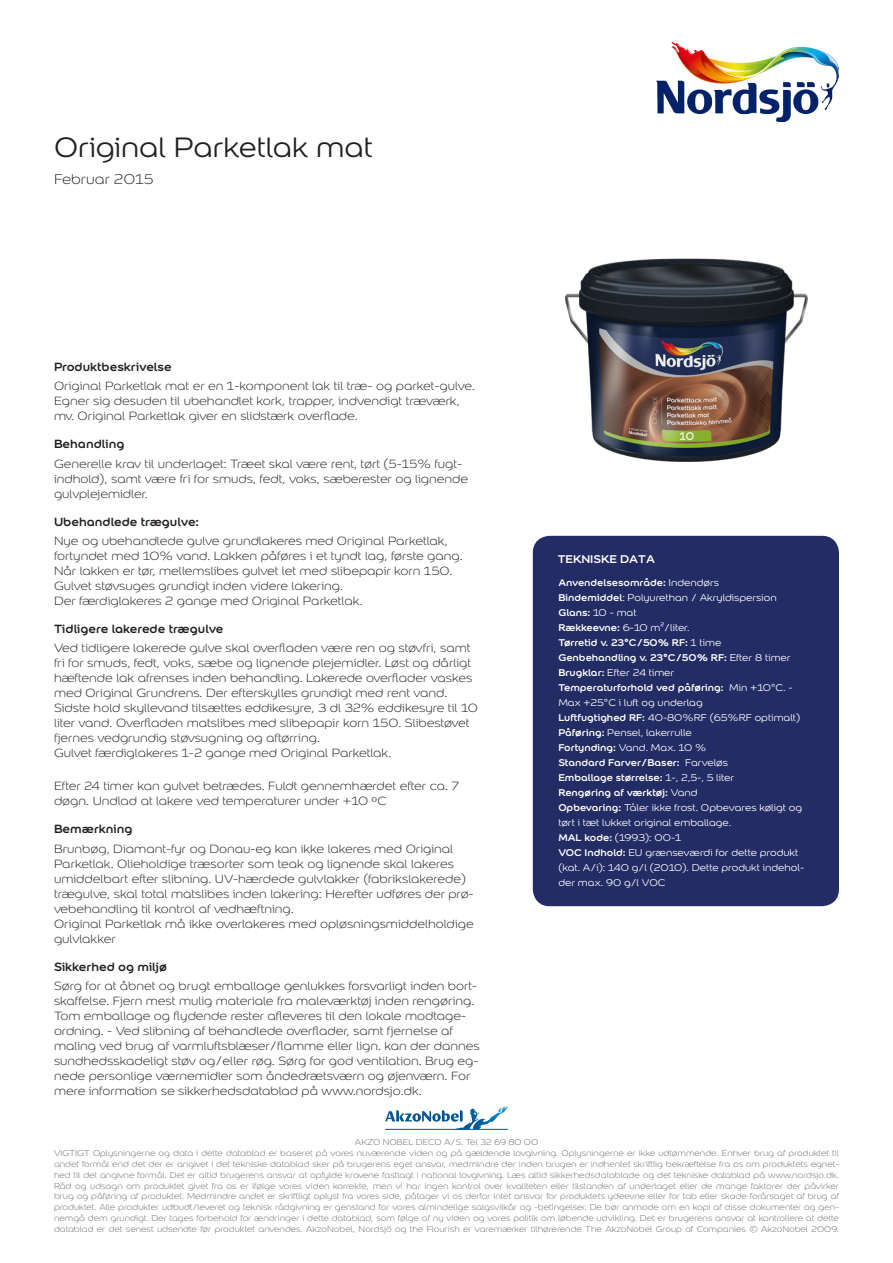
<style>
.page{position:relative;width:893px;height:1263px;background:#fff}
.page>*{position:absolute;margin:0;border:0;box-sizing:border-box;transform-origin:0 0}
.Produkt_Overskrift_S{font:30px "Colour Sans";color:#231f20}
.Dato{font:300 15px "Colour Sans";color:#231f20}
.Brødtekst{font:300 12.75px/15px "Colour Sans";color:#231f20}
.Overskrift_Brødtekst{font:700 12.75px "Colour Sans";color:#231f20}
.Tabeloverskrift{font:700 12px "Colour Sans";color:#fff}
.Datatekst{font:10.5px/15px "Colour Sans";color:#fff}
.Datatekst-2{font:700 10.5px "Colour Sans";color:#fff}
.juridisk_text{font:300 9px/10.8px "Colour Sans";color:#6c6d70;text-align:justify}
.s1{font-weight:400}
.s2{font-weight:700}
</style>
<div class="page">
<div style="left:533px;top:536px;width:306px;height:370px;background:#232c65;border-radius:17px"></div>
<img style="left:566px;top:258px;width:242px;height:204px">
<img style="left:657px;top:43px;width:182px;height:78px">
<svg style="left:385px;top:1106px;width:123px;height:23px"></svg>
<hr style="left:385px;top:1129px;width:123px;height:1px;background:#005595">
<p class="Produkt_Overskrift_S" style="left:54px;top:126px;width:320px">Original Parketlak mat</p>
<p class="Dato" style="left:54px;top:169px;width:101px">Februar 2015</p>
<p class="Overskrift_Brødtekst" style="left:54px;top:356px;width:119px">Produktbeskrivelse</p>
<p class="Brødtekst" style="left:54px;top:378px;width:423px">Original Parketlak mat er en 1-komponent lak til træ- og parket-gulve.<br>Egner sig desuden til ubehandlet kork, trapper, indvendigt træværk, mv. Original Parketlak giver en slidstærk overflade.</p>
<p class="Overskrift_Brødtekst" style="left:54px;top:434px;width:72px">Behandling</p>
<p class="Brødtekst" style="left:54px;top:455px;width:416px">Generelle krav til underlaget: Træet skal være rent, tørt (5-15% fugt&shy;indhold), samt være fri for smuds, fedt, voks, sæberester og lignende gulvplejemidler.</p>
<p class="Overskrift_Brødtekst" style="left:54px;top:511px;width:147px">Ubehandlede trægulve:</p>
<p class="Brødtekst" style="left:54px;top:533px;width:395px">Nye og ubehandlede gulve grundlakeres med Original Parketlak,</p>
<p class="Brødtekst" style="left:54px;top:548px;width:410px">fortyndet med 10% vand. Lakken påføres i et tyndt lag, første gang.<br>Når lakken er tør, mellemslibes gulvet let med slibepapir korn 150.<br>Gulvet støvsuges grundigt inden videre lakering.</p>
<p class="Brødtekst" style="left:54px;top:593px;width:310px">Der færdiglakeres 2 gange med Original Parketlak.</p>
<p class="Overskrift_Brødtekst" style="left:54px;top:618px;width:171px">Tidligere lakerede trægulve</p>
<p class="Brødtekst" style="left:54px;top:640px;width:418px">Ved tidligere lakerede gulve skal overfladen være ren og støvfri, samt</p>
<p class="Brødtekst" style="left:54px;top:655px;width:419px">fri for smuds, fedt, voks, sæbe og lignende plejemidler. Løst og dårligt</p>
<p class="Brødtekst" style="left:54px;top:670px;width:425px">hæftende lak afrenses inden behandling. Lakerede overflader vaskes med Original Grundrens. Der efterskylles grundigt med rent vand.<br>Sidste hold skyllevand tilsættes eddikesyre, 3 dl 32% eddikesyre til 10 liter vand. Overfladen matslibes med slibepapir korn 150. Slibestøvet fjernes vedgrundig støvsugning og aftørring.</p>
<p class="Brødtekst" style="left:54px;top:745px;width:339px">Gulvet færdiglakeres 1-2 gange med Original Parketlak.</p>
<p class="Brødtekst" style="left:54px;top:778px;width:407px">Efter 24 timer kan gulvet betrædes. Fuldt gennemhærdet efter ca. 7 døgn. Undlad at lakere ved temperaturer under +10 ºC</p>
<p class="Overskrift_Brødtekst" style="left:54px;top:819px;width:80px">Bemærkning</p>
<p class="Brødtekst" style="left:54px;top:840px;width:421px">Brunbøg, Diamant-fyr og Donau-eg kan ikke lakeres med Original Parketlak. Olieholdige træsorter som teak og lignende skal lakeres umiddelbart efter slibning. UV-hærdede gulvlakker (fabrikslakerede) trægulve, skal total matslibes inden lakering: Herefter udføres der prø&shy;vebehandling til kontrol af vedhæftning.</p>
<p class="Brødtekst" style="left:54px;top:915px;width:421px">Original Parketlak må ikke overlakeres med opløsningsmiddelholdige</p>
<p class="Brødtekst" style="left:54px;top:930px;width:63px">gulvlakker</p>
<p class="Overskrift_Brødtekst" style="left:54px;top:956px;width:115px">Sikkerhed og miljø</p>
<p class="Brødtekst" style="left:54px;top:978px;width:427px">Sørg for at åbnet og brugt emballage genlukkes forsvarligt inden bort&shy;skaffelse. Fjern mest mulig materiale fra maleværktøj inden rengøring.<br>Tom emballage og flydende rester afleveres til den lokale modtage&shy;ordning. - Ved slibning af behandlede overflader, samt fjernelse af maling ved brug af varmluftsblæser/flamme eller lign. kan der dannes sundhedsskadeligt støv og/eller røg. Sørg for god ventilation. Brug eg&shy;nede personlige værnemidler som åndedrætsværn og øjenværn. For mere information se sikkerhedsdatablad på www.nordsjo.dk.</p>
<p class="Tabeloverskrift" style="left:558px;top:549px;width:99px">TEKNISKE DATA</p>
<p class="Datatekst-2" style="left:558px;top:574px;width:162px">Anvendelsesområde: <span class="s1">Indendørs</span></p>
<p class="Datatekst" style="left:558px;top:590px;width:220px"><span class="s2">Bindemiddel</span>: Polyurethan / Akryldispersion</p>
<p class="Datatekst-2" style="left:558px;top:604px;width:80px">Glans: <span class="s1">10 - mat</span></p>
<p class="Datatekst" style="left:558px;top:620px;width:133px"><span class="s2">Rækkeevne:</span> 6-10 m²/liter.</p>
<p class="Datatekst-2" style="left:558px;top:634px;width:165px">Tørretid v. 23°C/50% RF: <span class="s1">1 time</span></p>
<p class="Datatekst-2" style="left:558px;top:649px;width:234px">Genbehandling v. 23°C/50% RF: <span class="s1">Efter 8 timer</span></p>
<p class="Datatekst" style="left:558px;top:665px;width:118px"><span class="s2">Brugklar:</span> Efter 24 timer</p>
<p class="Datatekst" style="left:558px;top:680px;width:236px"><span class="s2">Temperaturforhold ved påføring:</span> Min +10°C. -<br>Max +25°C i luft og underlag</p>
<p class="Datatekst" style="left:558px;top:710px;width:243px"><span class="s2">Luftfugtighed RF:</span> 40-80%RF (65%RF optimalt)<br><span class="s2">Påføring:</span> Pensel, lakerrulle</p>
<p class="Datatekst" style="left:558px;top:740px;width:149px"><span class="s2">Fortynding:</span> Vand. Max. 10 %</p>
<p class="Datatekst-2" style="left:558px;top:754px;width:171px">Standard Farver/Baser: <span class="s1">Farveløs</span></p>
<p class="Datatekst-2" style="left:558px;top:769px;width:177px">Emballage størrelse: <span class="s1">1-, 2,5-, 5 liter</span></p>
<p class="Datatekst" style="left:558px;top:785px;width:245px"><span class="s2">Rengøring af værktøj:</span> Vand<br><span class="s2">Opbevaring:</span> Tåler ikke frost. Opbevares køligt og tørt i tæt lukket original emballage.</p>
<p class="Datatekst" style="left:558px;top:830px;width:125px"><span class="s2">MAL kode:</span> (1993): 00-1</p>
<p class="Datatekst" style="left:558px;top:845px;width:247px"><span class="s2">VOC Indhold:</span> EU grænseværdi for dette produkt (kat. A/i): 140 g/l (2010). Dette produkt indehol&shy;der max. 90 g/l VOC</p>
<p class="juridisk_text" style="left:355px;top:1136px;width:185px">AKZO NOBEL DECO A/S. Tel 32 69 80 00</p>
<p class="juridisk_text" style="left:54px;top:1147px;width:786px">VIGTIGT Oplysningerne og data i dette datablad er baseret på vores nuværende viden og på gældende lovgivning. Oplysningerne er ikke udtømmende. Enhver brug af produktet til andet formål end det der er angivet i det tekniske datablad sker på brugerens eget ansvar, medmindre der inden brugen er indhentet skriftlig bekræftelse fra os om produktets egnet&shy;hed til det angivne formål. Det er altid brugerens ansvar at opfylde kravene fastlagt i national lovgivning. Læs altid sikkerhedsdatablade og det tekniske datablad på www.nordsjo.dk.</p>
<p class="juridisk_text" style="left:54px;top:1180px;width:786px">Råd og udsagn om produktet givet fra os er ifølge vores viden korrekte, men vi har ingen kontrol over kvaliteten eller tilstanden af underlaget eller de mange faktorer der påvirker brug og påføring af produktet. Medmindre andet er skriftligt oplyst fra vores side, påtager vi os derfor intet ansvar for produktets ydeevne eller for tab eller skade forårsaget af brug af produktet. Alle produkter udbudt/leveret og teknisk rådgivning er genstand for vores almindelige salgsvilkår og -betingelser. De bør anmode om en kopi af disse dokumenter og gen&shy;nemgå dem grundigt. Der tages forbehold for ændringer i dette datablad, som følge af ny viden og vores politik om løbende udvikling. Det er brugerens ansvar at kontrollere at dette datablad er det senest udsendte før produktet anvendes. AkzoNobel, Nordsjö og the Flourish er varemærker tilhørerende The AkzoNobel Group of Companies © AkzoNobel 2009.</p>
</div>
